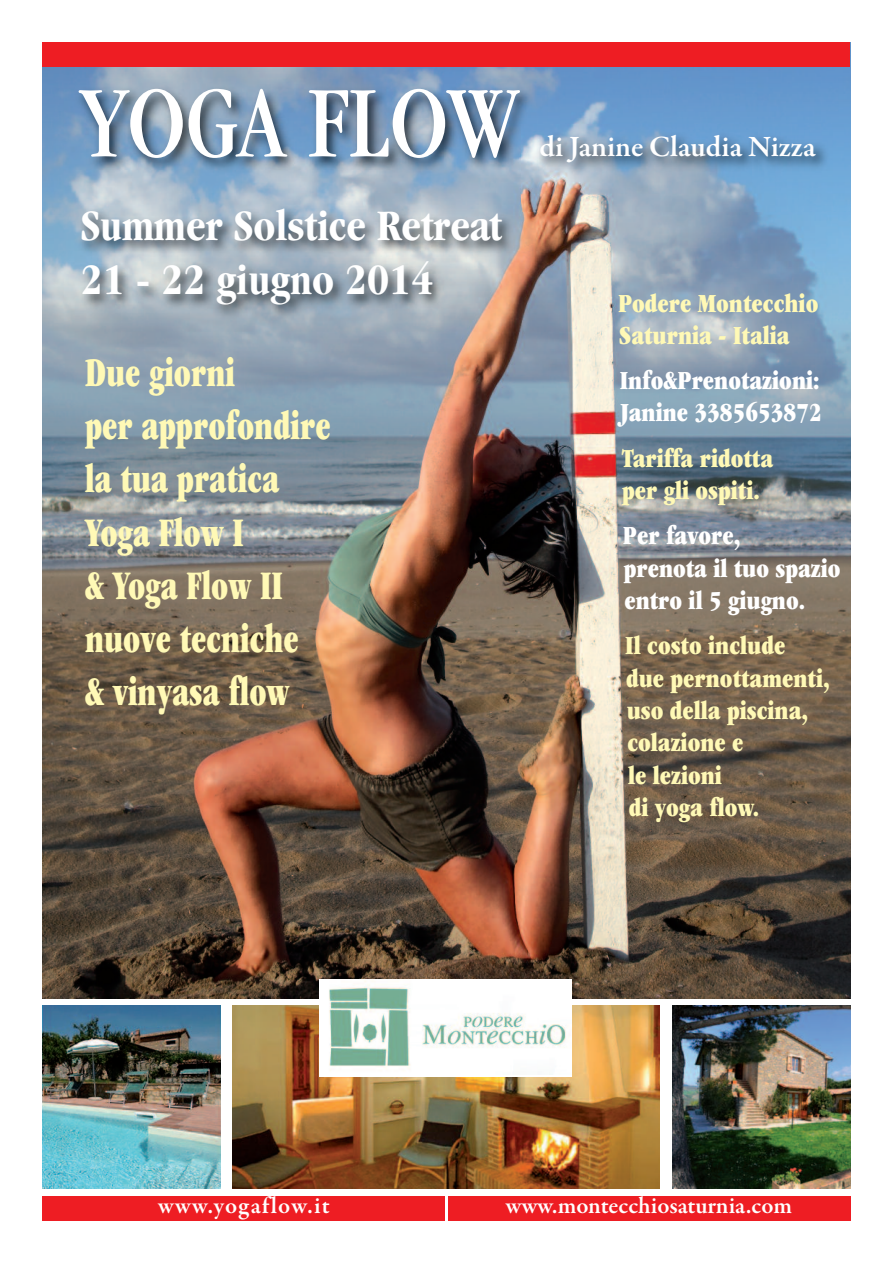
<style>
.page{position:relative;width:893px;height:1263px;background:#fff}
.page>*{position:absolute;margin:0;border:0;box-sizing:border-box;transform-origin:0 0}
.t1{font:condensed 105px "Garamond";color:#fff}
.t2{font:700 condensed 45px/54px "Garamond";color:#fff}
.t3{font:ultra-condensed 42px/53.1px "Garamond";color:#fff9b6;scale:.82 1}
.t4{font:600 30px "Garamond Premr Pro";color:#fff}
.t5{font:ultra-condensed 27px/32.4px "Garamond";color:#fff9b6;scale:.94 1}
.t6{font:ultra-condensed 27px/32.4px "Garamond";color:#fff;scale:.94 1}
.t7{font:600 24px "Garamond Premr Pro";color:#fff}
.t8{font:600 24px "Garamond Premr Pro";letter-spacing:.05em;color:#fff}
</style>
<div class="page">
<img style="left:43px;top:67px;width:807px;height:931px">
<img style="left:672px;top:1005px;width:178px;height:183px">
<img style="left:43px;top:1005px;width:178px;height:183px">
<img style="left:233px;top:1005px;width:427px;height:183px">
<img style="left:64px;top:67px;width:607px;height:284px">
<div style="left:319px;top:979px;width:252px;height:98px;background:#fff"></div>
<img style="left:329px;top:981px;width:237px;height:90px">
<img style="left:522px;top:124px;width:329px;height:87px">
<div style="left:43px;top:1196px;width:402px;height:24px;background:#ee1d23"></div>
<div style="left:43px;top:43px;width:807px;height:24px;background:#ee1d23"></div>
<div style="left:448px;top:1196px;width:402px;height:24px;background:#ee1d23"></div>
<h1 class="t1" style="left:81px;top:83px;width:439px">YOGA FLOW</h1>
<h2 class="t2" style="left:81px;top:203px;width:423px">Summer Solstice Retreat<br>21 - 22 giugno 2014</h2>
<h3 class="t3" style="left:85px;top:350px;width:301px">Due giorni<br>per approfondire la tua pratica<br>Yoga Flow I<br>&amp; Yoga Flow II nuove tecniche<br>&amp; vinyasa flow</h3>
<p class="t4" style="left:539px;top:135px;width:278px">di Janine Claudia Nizza</p>
<p class="t5" style="left:618px;top:289px;width:215px">Podere Montecchio<br>Saturnia - Italia</p>
<p class="t6" style="left:620px;top:367px;width:216px">Info&amp;Prenotazioni:<br>Janine 3385653872</p>
<p class="t5" style="left:621px;top:444px;width:163px">Tariffa ridotta per gli ospiti.</p>
<p class="t6" style="left:623px;top:522px;width:233px">Per favore,<br>prenota il tuo spazio entro il 5 giugno.</p>
<p class="t5" style="left:625px;top:632px;width:219px">Il costo include due pernottamenti, uso della piscina, colazione e<br>le lezioni<br>di yoga flow.</p>
<p class="t8" style="left:158px;top:1196px;width:173px">www.yogaflow.it</p>
<p class="t7" style="left:506px;top:1196px;width:288px">www.montecchiosaturnia.com</p>
</div>
